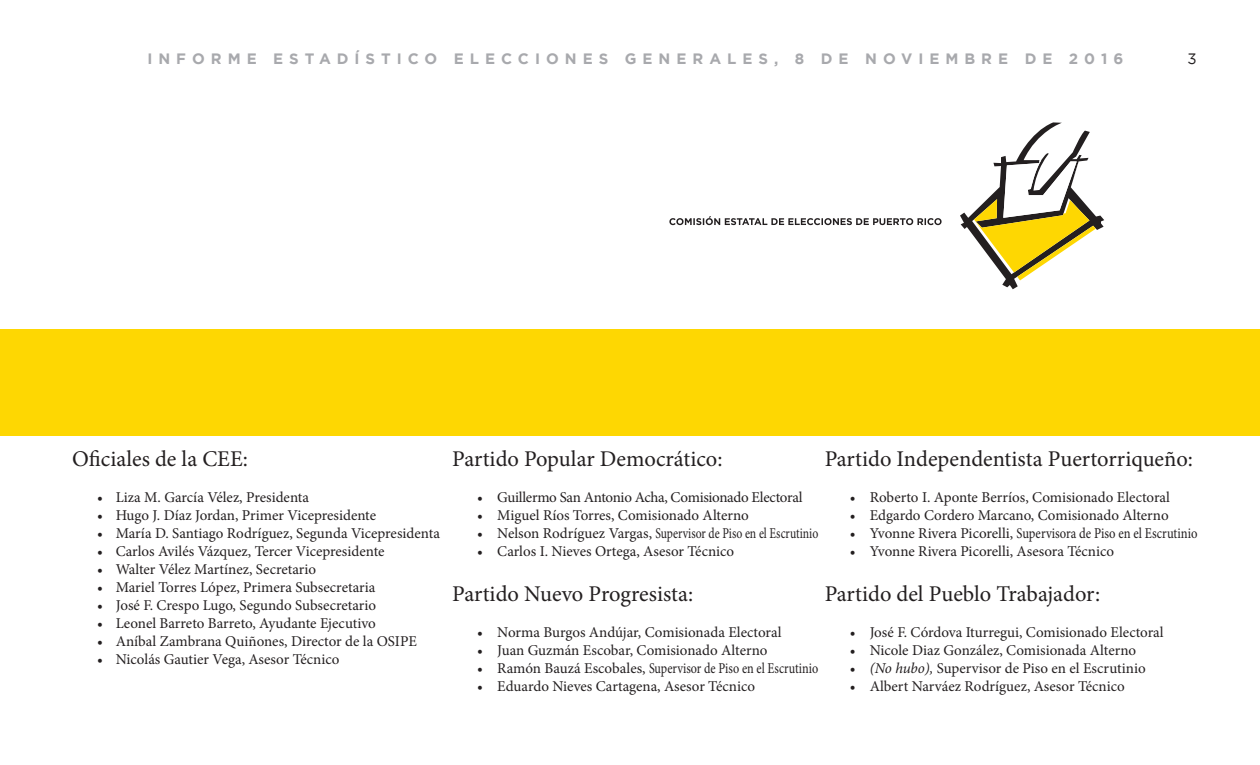
<style>
.page{position:relative;width:1260px;height:765px;background:#fff}
.page>*{position:absolute;margin:0;border:0;box-sizing:border-box;transform-origin:0 0}
.t1{font:22.5px "Minion Pro";color:#231f20}
.t2{font:15px "Minion Pro";color:#231f20}
.t3{font:700 15px "Gotham";letter-spacing:.4em;color:#a8a9ad}
.t4{font:15px "Minion Pro";letter-spacing:-.02em;color:#231f20}
.t5{font:15px "Gotham";color:#231f20}
.s1{font-style:italic}
</style>
<div class="page">
<div style="left:0;top:329px;width:1260px;height:107px;background:#fed702"></div>
<svg style="left:960px;top:122px;width:144px;height:167px"></svg>
<svg style="left:669px;top:216px;width:273px;height:9px"></svg>
<p class="t3" style="left:147px;top:50px;width:978px">INFORME ESTADÍSTICO ELECCIONES GENERALES, 8 DE NOVIEMBRE DE 2016</p>
<p class="t5" style="left:1187px;top:50px;width:11px">3</p>
<p class="t1" style="left:72px;top:443px;width:178px">Oficiales de la CEE:</p>
<p class="t2" style="left:97px;top:487px;width:214px">• Liza M. García Vélez, Presidenta</p>
<p class="t2" style="left:97px;top:505px;width:281px">• Hugo J. Díaz Jordan, Primer Vicepresidente</p>
<p class="t2" style="left:97px;top:523px;width:345px">• María D. Santiago Rodríguez, Segunda Vicepresidenta</p>
<p class="t2" style="left:97px;top:541px;width:289px">• Carlos Avilés Vázquez, Tercer Vicepresidente</p>
<p class="t2" style="left:97px;top:559px;width:221px">• Walter Vélez Martínez, Secretario</p>
<p class="t2" style="left:97px;top:577px;width:280px">• Mariel Torres López, Primera Subsecretaria</p>
<p class="t2" style="left:97px;top:595px;width:281px">• José F. Crespo Lugo, Segundo Subsecretario</p>
<p class="t2" style="left:97px;top:613px;width:280px">• Leonel Barreto Barreto, Ayudante Ejecutivo</p>
<p class="t2" style="left:97px;top:631px;width:321px">• Aníbal Zambrana Quiñones, Director de la OSIPE</p>
<p class="t2" style="left:97px;top:649px;width:244px">• Nicolás Gautier Vega, Asesor Técnico</p>
<p class="t1" style="left:452px;top:443px;width:272px">Partido Popular Democrático:</p>
<p class="t4" style="left:477px;top:487px;width:327px">• Guillermo San Antonio Acha, Comisionado Electoral</p>
<p class="t2" style="left:477px;top:505px;width:273px">• Miguel Ríos Torres, Comisionado Alterno</p>
<p class="t2" style="left:477px;top:523px;width:343px">• Nelson Rodríguez Vargas, Supervisor de Piso en el Escrutinio</p>
<p class="t2" style="left:477px;top:541px;width:259px">• Carlos I. Nieves Ortega, Asesor Técnico</p>
<p class="t1" style="left:452px;top:578px;width:242px">Partido Nuevo Progresista:</p>
<p class="t2" style="left:477px;top:622px;width:306px">• Norma Burgos Andújar, Comisionada Electoral</p>
<p class="t2" style="left:477px;top:640px;width:292px">• Juan Guzmán Escobar, Comisionado Alterno</p>
<p class="t2" style="left:477px;top:658px;width:342px">• Ramón Bauzá Escobales, Supervisor de Piso en el Escrutinio</p>
<p class="t2" style="left:477px;top:676px;width:279px">• Eduardo Nieves Cartagena, Asesor Técnico</p>
<p class="t1" style="left:825px;top:443px;width:370px">Partido Independentista Puertorriqueño:</p>
<p class="t2" style="left:850px;top:487px;width:322px">• Roberto I. Aponte Berríos, Comisionado Electoral</p>
<p class="t2" style="left:850px;top:505px;width:321px">• Edgardo Cordero Marcano, Comisionado Alterno</p>
<p class="t2" style="left:850px;top:523px;width:349px">• Yvonne Rivera Picorelli, Supervisora de Piso en el Escrutinio</p>
<p class="t2" style="left:850px;top:541px;width:266px">• Yvonne Rivera Picorelli, Asesora Técnico</p>
<p class="t1" style="left:825px;top:578px;width:277px">Partido del Pueblo Trabajador:</p>
<p class="t2" style="left:850px;top:622px;width:316px">• José F. Córdova Iturregui, Comisionado Electoral</p>
<p class="t2" style="left:850px;top:640px;width:288px">• Nicole Diaz González, Comisionada Alterno</p>
<p class="t2" style="left:850px;top:658px;width:297px">• <span class="s1">(No hubo),</span> Supervisor de Piso en el Escrutinio</p>
<p class="t2" style="left:850px;top:676px;width:277px">• Albert Narváez Rodríguez, Asesor Técnico</p>
</div>
